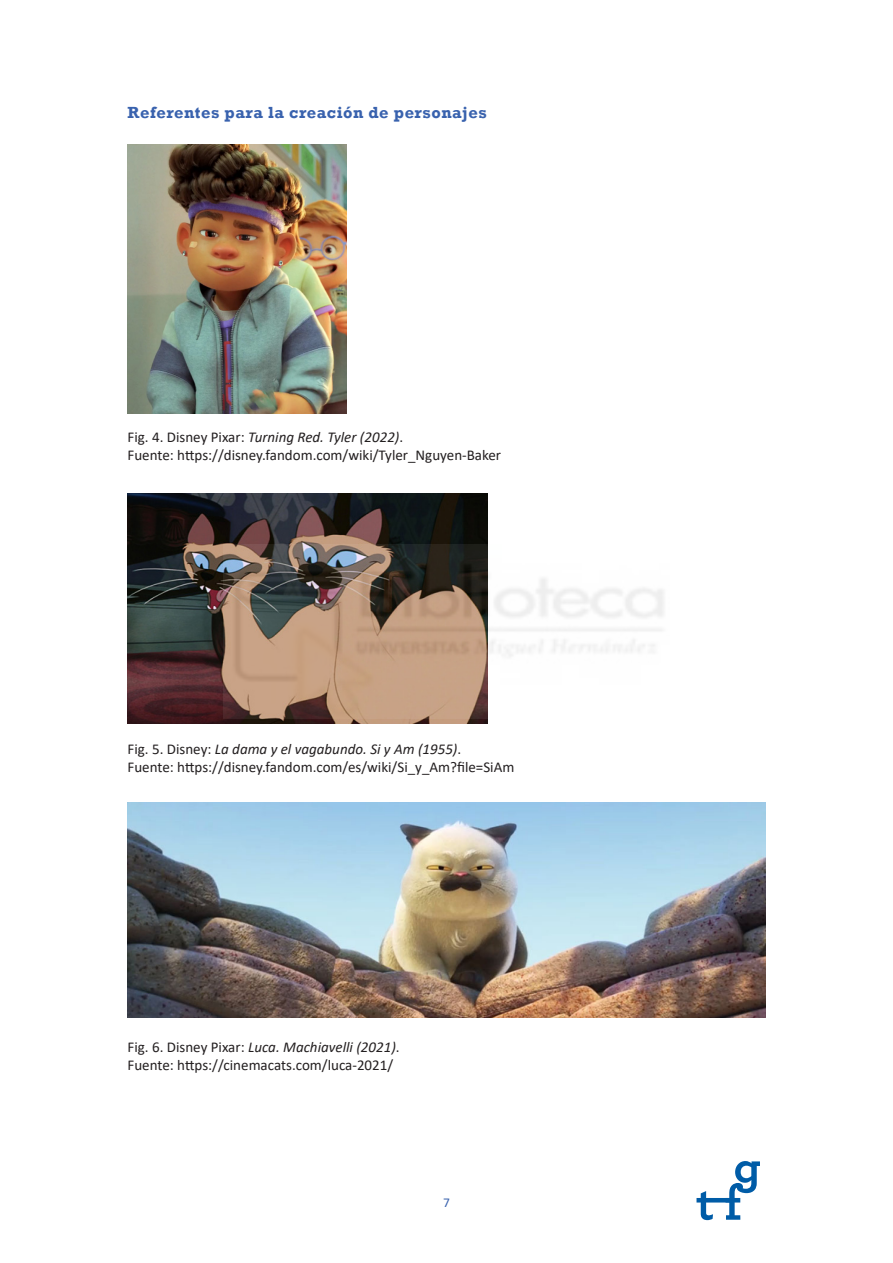
<style>
.page{position:relative;width:893px;height:1263px;background:#fff}
.page>*{position:absolute;margin:0;border:0;box-sizing:border-box;transform-origin:0 0}
.t1{font:700 16.5px "Rockwell";letter-spacing:.03em;color:#3962ae}
.t2{font:15px/18px "Calibri";color:#231f20}
.t3{font:13.5px "Calibri";color:#3962ae}
.s1{font-style:italic}
</style>
<div class="page">
<svg style="left:696px;top:1161px;width:64px;height:59px"></svg>
<img style="left:128px;top:144px;width:218px;height:269px">
<img style="left:128px;top:494px;width:360px;height:229px">
<img style="left:128px;top:802px;width:637px;height:215px">
<img style="left:223px;top:545px;width:441px;height:173px">
<p class="t1" style="left:128px;top:102px;width:361px">Referentes para la creación de personajes</p>
<p class="t2" style="left:128px;top:428px;width:375px">Fig. 4. Disney Pixar: <span class="s1">Turning Red. Tyler (2022)</span>.<br>Fuente: https://disney.fandom.com/wiki/Tyler_Nguyen-Baker</p>
<p class="t2" style="left:128px;top:740px;width:388px">Fig. 5. Disney: <span class="s1">La dama y el vagabundo. Si y Am (1955)</span>.<br>Fuente: https://disney.fandom.com/es/wiki/Si_y_Am?file=SiAm</p>
<p class="t2" style="left:128px;top:1037px;width:274px">Fig. 6. Disney Pixar: <span class="s1">Luca. Machiavelli (2021)</span>.<br>Fuente: https://cinemacats.com/luca-2021/</p>
<p class="t3" style="left:443px;top:1193px;width:8px">7</p>
</div>
